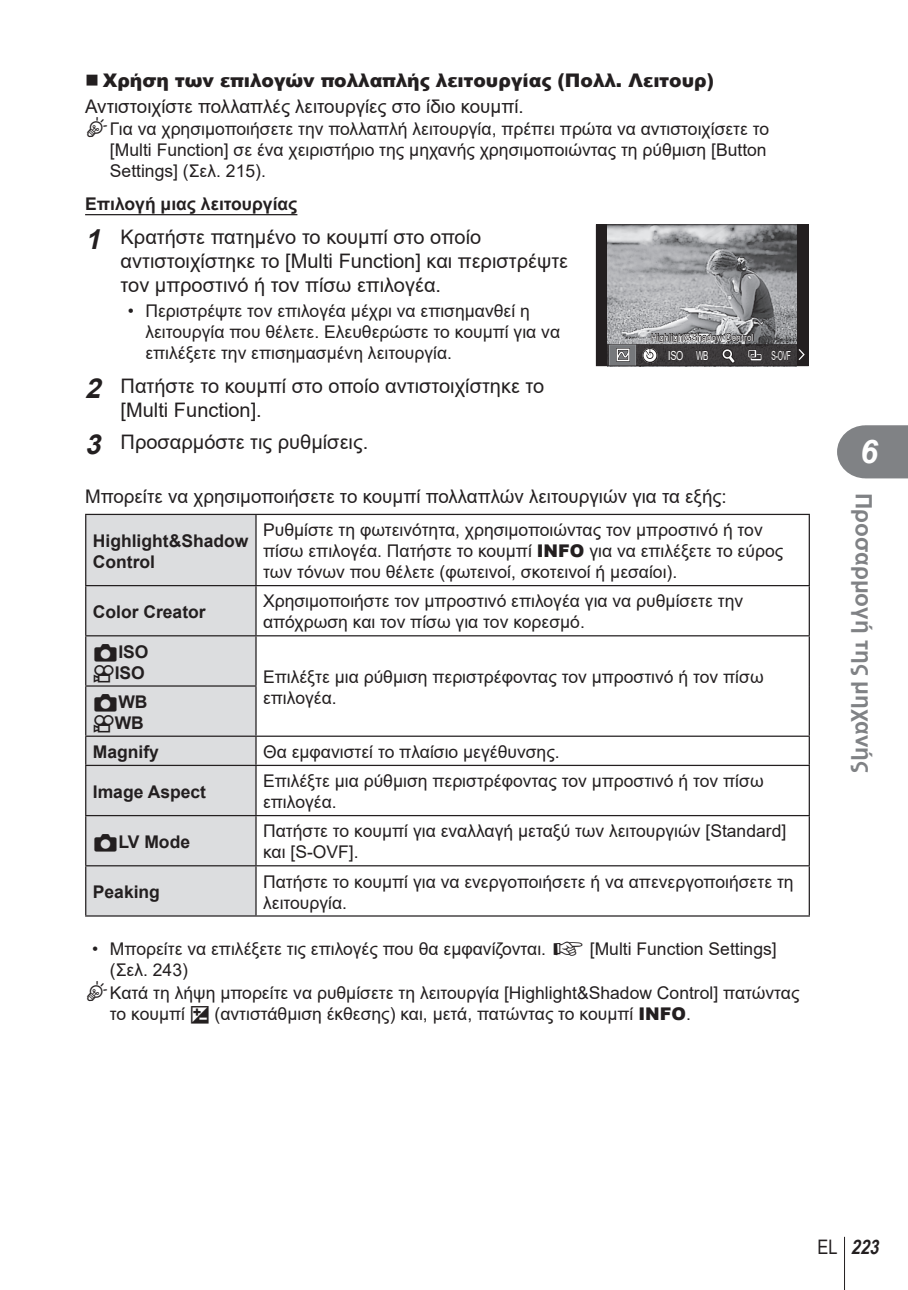
<style>
.page{position:relative;width:908px;height:1290px;background:#fff}
.page>*{position:absolute;margin:0;border:0;box-sizing:border-box;transform-origin:0 0}
.t1{font:italic 700 32.5px "Arial";color:#fff}
.t2{font:700 22.5px "Arial";color:#808285}
.t3{font:20px/24px "Arial";color:#231f20}
.t4{font:italic 700 20px "Arial Narrow";color:#231f20}
.t5{font:18.75px "Arial";color:#231f20}
.t6{font:900 18.75px "Arial";color:#231f20}
.t7{font:17.5px/21px "Arial";color:#231f20}
.t8{font:700 17.5px/21px "Arial";color:#231f20}
.t9{font:12.5px "Arial";letter-spacing:-.05em;color:#fff;scale:.75 1}
.t10{font:12.5px "Arial";letter-spacing:-.05em;color:#fff;scale:.55 1}
.t11{font:10px "Arial";letter-spacing:.05em;color:#fff;scale:.8 1}
.s1{font-family:"olympus 15"}
.s2{font-weight:700;font-style:italic;font-size:27.5px}
.s3{font-weight:900}
.s4{font-family:"Olympus 3";font-weight:400}
.s5{font-family:"Olympus 1";font-weight:400}
.s6{font-family:"Olympus 1"}
.s7{font-family:"Olympus 2"}
.s8{font-weight:400;font-style:normal}
</style>
<div class="page">
<hr style="left:843px;top:1237px;width:1px;height:53px;background:#231f20">
<svg style="left:837px;top:425px;width:70px;height:53px;background:#8b8d90"></svg>
<hr style="left:85px;top:214px;width:212px;height:1px;background:#231f20">
<svg style="left:595px;top:224px;width:213px;height:142px;background:#838385"></svg>
<div style="left:86px;top:515px;width:169px;height:400px;background:#dcdddf"></div>
<hr style="left:85px;top:585px;width:171px;height:1px;background:#231f20">
<hr style="left:85px;top:635px;width:171px;height:1px;background:#231f20">
<hr style="left:85px;top:685px;width:171px;height:2px;background:#231f20">
<hr style="left:85px;top:735px;width:171px;height:2px;background:#231f20">
<hr style="left:85px;top:765px;width:171px;height:1px;background:#231f20">
<hr style="left:256px;top:765px;width:553px;height:1px;background:#231f20">
<hr style="left:85px;top:815px;width:171px;height:1px;background:#231f20">
<hr style="left:256px;top:915px;width:553px;height:1px;background:#231f20">
<hr style="left:256px;top:585px;width:553px;height:1px;background:#231f20">
<hr style="left:256px;top:635px;width:553px;height:1px;background:#231f20">
<hr style="left:256px;top:735px;width:553px;height:2px;background:#231f20">
<hr style="left:256px;top:815px;width:553px;height:1px;background:#231f20">
<hr style="left:256px;top:865px;width:553px;height:1px;background:#231f20">
<hr style="left:85px;top:514px;width:171px;height:1px;background:#231f20">
<hr style="left:85px;top:515px;width:1px;height:70px;background:#231f20">
<hr style="left:85px;top:586px;width:1px;height:49px;background:#231f20">
<hr style="left:85px;top:636px;width:1px;height:49px;background:#231f20">
<hr style="left:85px;top:687px;width:1px;height:48px;background:#231f20">
<svg style="left:85px;top:737px;width:1px;height:28px"></svg>
<hr style="left:85px;top:766px;width:1px;height:49px;background:#231f20">
<hr style="left:85px;top:816px;width:1px;height:49px;background:#231f20">
<hr style="left:85px;top:865px;width:171px;height:1px;background:#231f20">
<hr style="left:85px;top:866px;width:1px;height:49px;background:#231f20">
<hr style="left:85px;top:915px;width:171px;height:1px;background:#231f20">
<hr style="left:256px;top:514px;width:553px;height:1px;background:#231f20">
<hr style="left:255px;top:515px;width:1px;height:70px;background:#231f20">
<hr style="left:808px;top:515px;width:1px;height:70px;background:#231f20">
<hr style="left:255px;top:586px;width:1px;height:49px;background:#231f20">
<hr style="left:808px;top:586px;width:1px;height:49px;background:#231f20">
<hr style="left:255px;top:636px;width:1px;height:49px;background:#231f20">
<hr style="left:808px;top:636px;width:1px;height:50px;background:#231f20">
<hr style="left:255px;top:687px;width:1px;height:48px;background:#231f20">
<hr style="left:808px;top:686px;width:1px;height:49px;background:#231f20">
<svg style="left:255px;top:737px;width:1px;height:28px"></svg>
<svg style="left:808px;top:737px;width:1px;height:28px"></svg>
<hr style="left:255px;top:766px;width:1px;height:49px;background:#231f20">
<hr style="left:808px;top:766px;width:1px;height:49px;background:#231f20">
<hr style="left:255px;top:816px;width:1px;height:49px;background:#231f20">
<hr style="left:808px;top:816px;width:1px;height:49px;background:#231f20">
<hr style="left:255px;top:866px;width:1px;height:49px;background:#231f20">
<hr style="left:808px;top:866px;width:1px;height:49px;background:#231f20">
<p class="t6" style="left:103px;top:67px;width:612px">Χρήση των επιλογών πολλαπλής λειτουργίας (Πολλ. Λειτουρ)</p>
<p class="t5" style="left:85px;top:93px;width:440px">Αντιστοιχίστε πολλαπλές λειτουργίες στο ίδιο κουμπί.</p>
<p class="t7" style="left:110px;top:119px;width:660px;text-indent:-25px"><span class="s1">%</span>Για να χρησιμοποιήσετε την πολλαπλή λειτουργία, πρέπει πρώτα να αντιστοιχίσετε το [Multi Function] σε ένα χειριστήριο της μηχανής χρησιμοποιώντας τη ρύθμιση [Button<br>Settings] (Σελ. 215).</p>
<p class="t8" style="left:85px;top:193px;width:214px">Επιλογή μιας λειτουργίας</p>
<p class="t3" style="left:120px;top:225px;width:449px;text-indent:-35px"><span class="s2">1</span> Κρατήστε πατημένο το κουμπί στο οποίο αντιστοιχίστηκε το [Multi Function] και περιστρέψτε τον μπροστινό ή τον πίσω επιλογέα.</p>
<p class="t7" style="left:145px;top:300px;width:416px;text-indent:-18px">• Περιστρέψτε τον επιλογέα μέχρι να επισημανθεί η λειτουργία που θέλετε. Ελευθερώστε το κουμπί για να επιλέξετε την επισημασμένη λειτουργία.</p>
<p class="t3" style="left:120px;top:373px;width:425px;text-indent:-35px"><span class="s2">2</span> Πατήστε το κουμπί στο οποίο αντιστοιχίστηκε το [Multi Function].</p>
<p class="t11" style="left:650px;top:330px;width:130px">Highlight&amp;Shadow Control</p>
<p class="t9" style="left:668px;top:347px;width:55px">ISO WB</p>
<p class="t10" style="left:771px;top:347px;width:37px">S-OVF</p>
<p class="t3" style="left:85px;top:430px;width:284px"><span class="s2">3</span> Προσαρμόστε τις ρυθμίσεις.</p>
<p class="t5" style="left:85px;top:484px;width:642px">Μπορείτε να χρησιμοποιήσετε το κουμπί πολλαπλών λειτουργιών για τα εξής:</p>
<p class="t8" style="left:93px;top:530px;width:157px">Highlight&amp;Shadow<br>Control</p>
<p class="t7" style="left:263px;top:519px;width:521px">Ρυθμίστε τη φωτεινότητα, χρησιμοποιώντας τον μπροστινό ή τον πίσω επιλογέα. Πατήστε το κουμπί <span class="s3">INFO</span> για να επιλέξετε το εύρος των τόνων που θέλετε (φωτεινοί, σκοτεινοί ή μεσαίοι).</p>
<p class="t8" style="left:93px;top:601px;width:114px">Color Creator</p>
<p class="t7" style="left:263px;top:591px;width:481px">Χρησιμοποιήστε τον μπροστινό επιλογέα για να ρυθμίσετε την απόχρωση και τον πίσω για τον κορεσμό.</p>
<p class="t8" style="left:93px;top:641px;width:57px"><span class="s4">K</span>ISO <span class="s5">n</span>ISO</p>
<p class="t7" style="left:263px;top:666px;width:502px">Επιλέξτε μια ρύθμιση περιστρέφοντας τον μπροστινό ή τον πίσω</p>
<p class="t8" style="left:93px;top:691px;width:56px"><span class="s4">K</span>WB</p>
<p class="t7" style="left:263px;top:687px;width:75px">επιλογέα.</p>
<p class="t8" style="left:93px;top:708px;width:68px;line-height:29.2px"><span class="s5">n</span>WB<br>Magnify</p>
<p class="t7" style="left:263px;top:741px;width:298px">Θα εμφανιστεί το πλαίσιο μεγέθυνσης.</p>
<p class="t8" style="left:93px;top:781px;width:115px">Image Aspect</p>
<p class="t7" style="left:263px;top:770px;width:502px">Επιλέξτε μια ρύθμιση περιστρέφοντας τον μπροστινό ή τον πίσω επιλογέα.</p>
<p class="t8" style="left:93px;top:831px;width:99px"><span class="s4">K</span>LV Mode</p>
<p class="t7" style="left:263px;top:821px;width:524px">Πατήστε το κουμπί για εναλλαγή μεταξύ των λειτουργιών [Standard] και [S-OVF].</p>
<p class="t8" style="left:93px;top:882px;width:69px">Peaking</p>
<p class="t7" style="left:263px;top:871px;width:532px">Πατήστε το κουμπί για να ενεργοποιήσετε ή να απενεργοποιήσετε τη λειτουργία.</p>
<p class="t7" style="left:110px;top:938px;width:668px;text-indent:-18px">• Μπορείτε να επιλέξετε τις επιλογές που θα εμφανίζονται. <span class="s6">g</span> [Multi Function Settings] (Σελ. 243)</p>
<p class="t7" style="left:110px;top:983px;width:690px;text-indent:-25px"><span class="s1">%</span>Κατά τη λήψη μπορείτε να ρυθμίσετε τη λειτουργία [Highlight&amp;Shadow Control] πατώντας το κουμπί <span class="s7">F</span> (αντιστάθμιση έκθεσης) και, μετά, πατώντας το κουμπί <span class="s3">INFO</span>.</p>
<h1 class="t1" style="left:859px;top:430px;width:20px">6</h1>
<p class="t2" style="left:879px;top:493px;width:282px;rotate:90deg">Προσαρμογή της μηχανής</p>
<p class="t4" style="left:817px;top:1232px;width:67px"><span class="s8">EL</span> 223</p>
</div>
